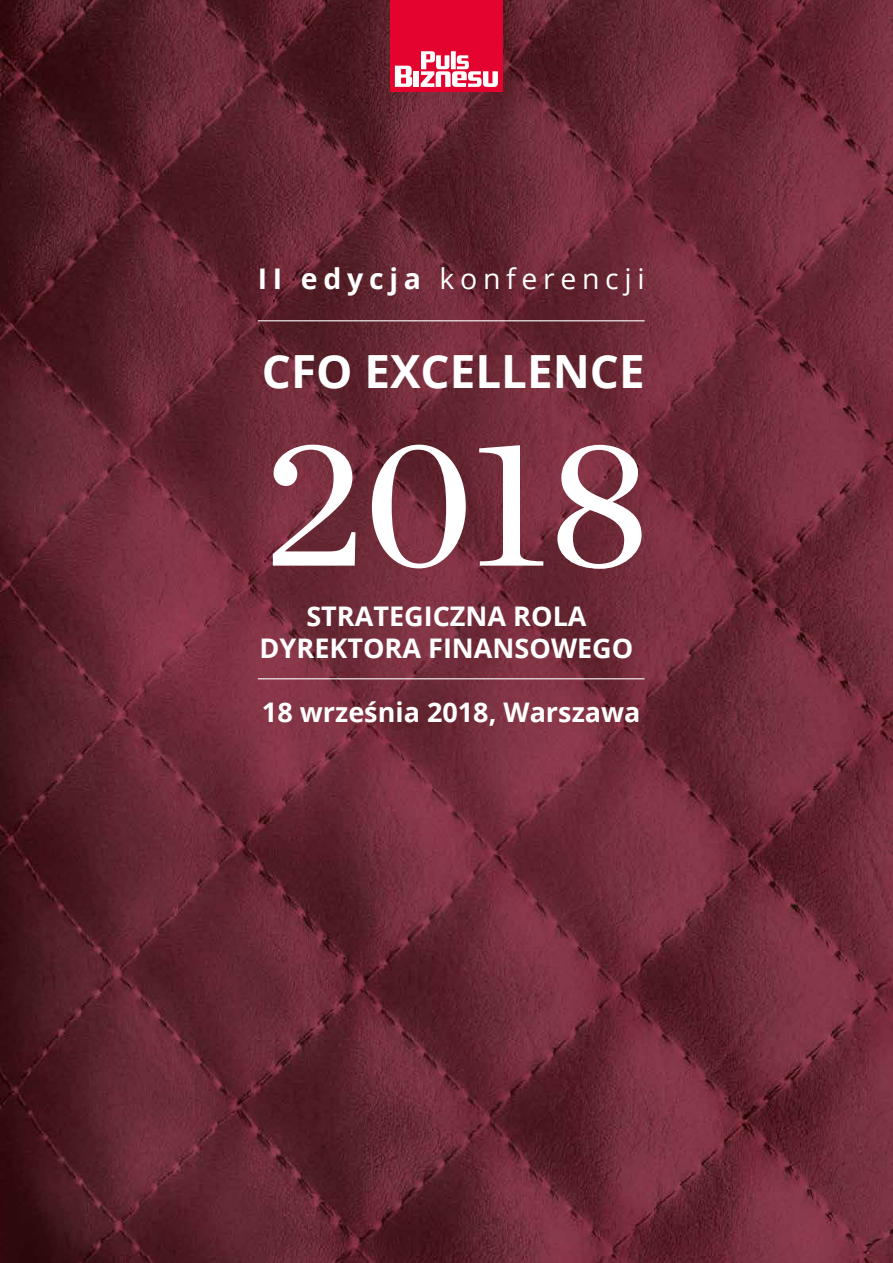
<style>
.page{position:relative;width:893px;height:1263px;background:#fff}
.page>*{position:absolute;margin:0;border:0;box-sizing:border-box;transform-origin:0 0}
.t1{font:187.05px "Chronicle Pl Deck Roman";color:#fff}
.t2{font:700 45.75px "Open Sans";color:#fff}
.t3{font:28.5px "Open Sans";letter-spacing:.2em;color:#fff}
.t4{font:700 27px/32.4px "Open Sans";color:#fff;text-align:center}
.s1{font-weight:700}
</style>
<div class="page">
<img style="left:0;top:0;width:893px;height:1263px">
<div style="left:390px;top:0;width:113px;height:92px;background:#e4032e"></div>
<svg style="left:395px;top:66px;width:17px;height:21px"></svg>
<div style="left:414px;top:71px;width:5px;height:16px;background:#fff"></div>
<svg style="left:421px;top:51px;width:77px;height:36px"></svg>
<hr style="left:258px;top:678px;width:387px;height:1px;background:#fff">
<hr style="left:258px;top:320px;width:387px;height:1px;background:#fff">
<p class="t3" style="left:258px;top:259px;width:388px"><span class="s1">II edycja</span> konferencji</p>
<h2 class="t2" style="left:262px;top:339px;width:384px">CFO EXCELLENCE</h2>
<h1 class="t1" style="left:262px;top:387px;width:389px">2018</h1>
<p class="t4" style="left:260px;top:599px;width:375px">STRATEGICZNA ROLA<br>DYREKTORA FINANSOWEGO</p>
<p class="t4" style="left:262px;top:696px;width:380px">18 września 2018, Warszawa</p>
</div>
